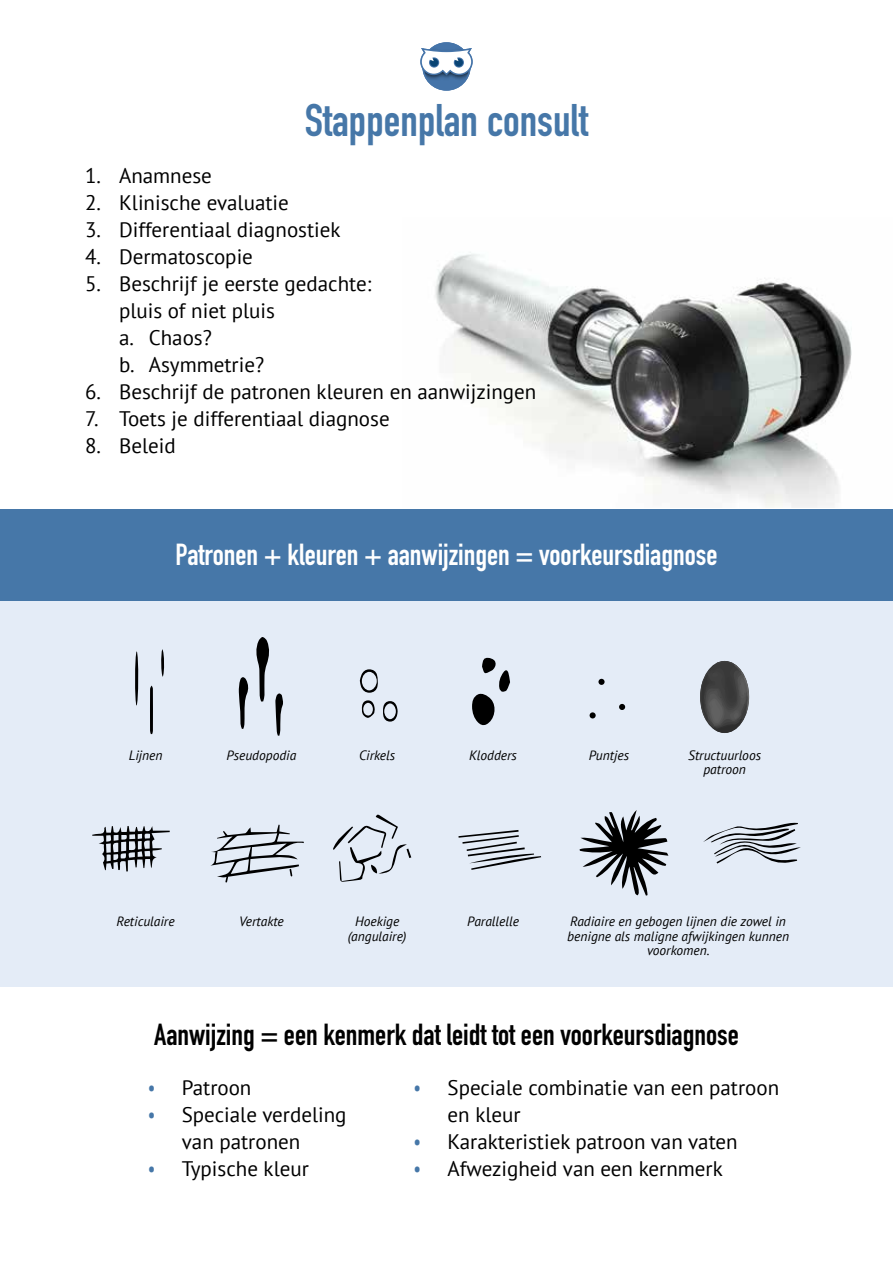
<style>
.page{position:relative;width:893px;height:1263px;background:#fff}
.page>*{position:absolute;margin:0;border:0;box-sizing:border-box;transform-origin:0 0}
.t1{font:700 45px "DIN Condensed";color:#4677a8}
.t2{font:700 30px "DIN Condensed";color:#000}
.t3{font:700 30px "DIN Condensed";color:#fff}
.t4{font:21px/27px "PT Sans";color:#000}
.t5{font:italic 13.5px/14.9px "PT Sans";color:#000;text-align:center}
.s1{font-stretch:condensed;color:#4677a8}
</style>
<div class="page">
<img style="left:424px;top:44px;width:45px;height:38px">
<div style="left:422px;top:43px;width:49px;height:47px;background:#4574a9;border-radius:50%"></div>
<svg style="left:420px;top:47px;width:53px;height:30px"></svg>
<div style="left:0;top:600px;width:893px;height:386px;background:#e4ecf7"></div>
<img style="left:435px;top:252px;width:417px;height:255px">
<div style="left:0;top:509px;width:893px;height:91px;background:#4677a8"></div>
<svg style="left:135px;top:651px;width:4px;height:55px"></svg>
<svg style="left:150px;top:685px;width:3px;height:49px"></svg>
<svg style="left:161px;top:649px;width:4px;height:28px"></svg>
<svg style="left:239px;top:677px;width:10px;height:52px"></svg>
<svg style="left:256px;top:637px;width:27px;height:99px"></svg>
<svg style="left:360px;top:669px;width:18px;height:24px"></svg>
<svg style="left:383px;top:701px;width:15px;height:21px"></svg>
<svg style="left:362px;top:700px;width:13px;height:18px"></svg>
<svg style="left:472px;top:658px;width:38px;height:68px"></svg>
<div style="left:598px;top:679px;width:7px;height:6px;background:#000;border-radius:50%"></div>
<svg style="left:619px;top:704px;width:6px;height:6px"></svg>
<svg style="left:590px;top:712px;width:6px;height:6px"></svg>
<svg style="left:700px;top:661px;width:49px;height:72px"></svg>
<svg style="left:92px;top:826px;width:78px;height:45px"></svg>
<svg style="left:333px;top:814px;width:78px;height:68px"></svg>
<svg style="left:210px;top:825px;width:94px;height:58px"></svg>
<svg style="left:580px;top:810px;width:88px;height:86px"></svg>
<svg style="left:703px;top:823px;width:98px;height:41px"></svg>
<svg style="left:458px;top:830px;width:83px;height:40px"></svg>
<h1 class="t1" style="left:305px;top:90px;width:285px">Stappenplan consult</h1>
<p class="t4" style="left:85px;top:162px;width:128px">1. Anamnese</p>
<p class="t4" style="left:85px;top:189px;width:205px">2. Klinische evaluatie</p>
<p class="t4" style="left:85px;top:216px;width:257px">3. Differentiaal diagnostiek</p>
<p class="t4" style="left:85px;top:243px;width:169px">4. Dermatoscopie</p>
<p class="t4" style="left:119px;top:270px;width:254px;text-indent:-34px">5. Beschrijf je eerste gedachte: pluis of niet pluis<br>a. Chaos?<br>b. Asymmetrie?</p>
<p class="t4" style="left:85px;top:378px;width:453px">6. Beschrijf de patronen kleuren en aanwijzingen</p>
<p class="t4" style="left:85px;top:405px;width:306px">7. Toets je differentiaal diagnose</p>
<p class="t4" style="left:85px;top:432px;width:92px">8. Beleid</p>
<h2 class="t3" style="left:175px;top:535px;width:543px">Patronen + kleuren + aanwijzingen = voorkeursdiagnose</h2>
<p class="t5" style="left:129px;top:747px;width:35px">Lijnen</p>
<p class="t5" style="left:227px;top:747px;width:71px">Pseudopodia</p>
<p class="t5" style="left:359px;top:747px;width:37px">Cirkels</p>
<p class="t5" style="left:469px;top:747px;width:49px">Klodders</p>
<p class="t5" style="left:589px;top:747px;width:42px">Puntjes</p>
<p class="t5" style="left:688px;top:747px;width:74px">Structuurloos patroon</p>
<p class="t5" style="left:117px;top:913px;width:60px">Reticulaire</p>
<p class="t5" style="left:239px;top:913px;width:46px">Vertakte</p>
<p class="t5" style="left:348px;top:913px;width:60px">Hoekige (angulaire)</p>
<p class="t5" style="left:467px;top:913px;width:53px">Parallelle</p>
<p class="t5" style="left:567px;top:913px;width:223px">Radiaire en gebogen lijnen die zowel in benigne als maligne afwijkingen kunnen voorkomen.</p>
<h2 class="t2" style="left:154px;top:1014px;width:586px">Aanwijzing = een kenmerk dat leidt tot een voorkeursdiagnose</h2>
<p class="t4" style="left:148px;top:1073px;width:105px"><span class="s1">•</span> Patroon</p>
<p class="t4" style="left:148px;top:1100px;width:200px;text-align:center"><span class="s1">•</span> Speciale verdeling van patronen</p>
<p class="t4" style="left:148px;top:1154px;width:163px"><span class="s1">•</span> Typische kleur</p>
<p class="t4" style="left:448px;top:1073px;width:333px;text-indent:-34px"><span class="s1">•</span> Speciale combinatie van een patroon en kleur</p>
<p class="t4" style="left:414px;top:1127px;width:326px"><span class="s1">•</span> Karakteristiek patroon van vaten</p>
<p class="t4" style="left:414px;top:1154px;width:311px"><span class="s1">•</span> Afwezigheid van een kernmerk</p>
</div>
